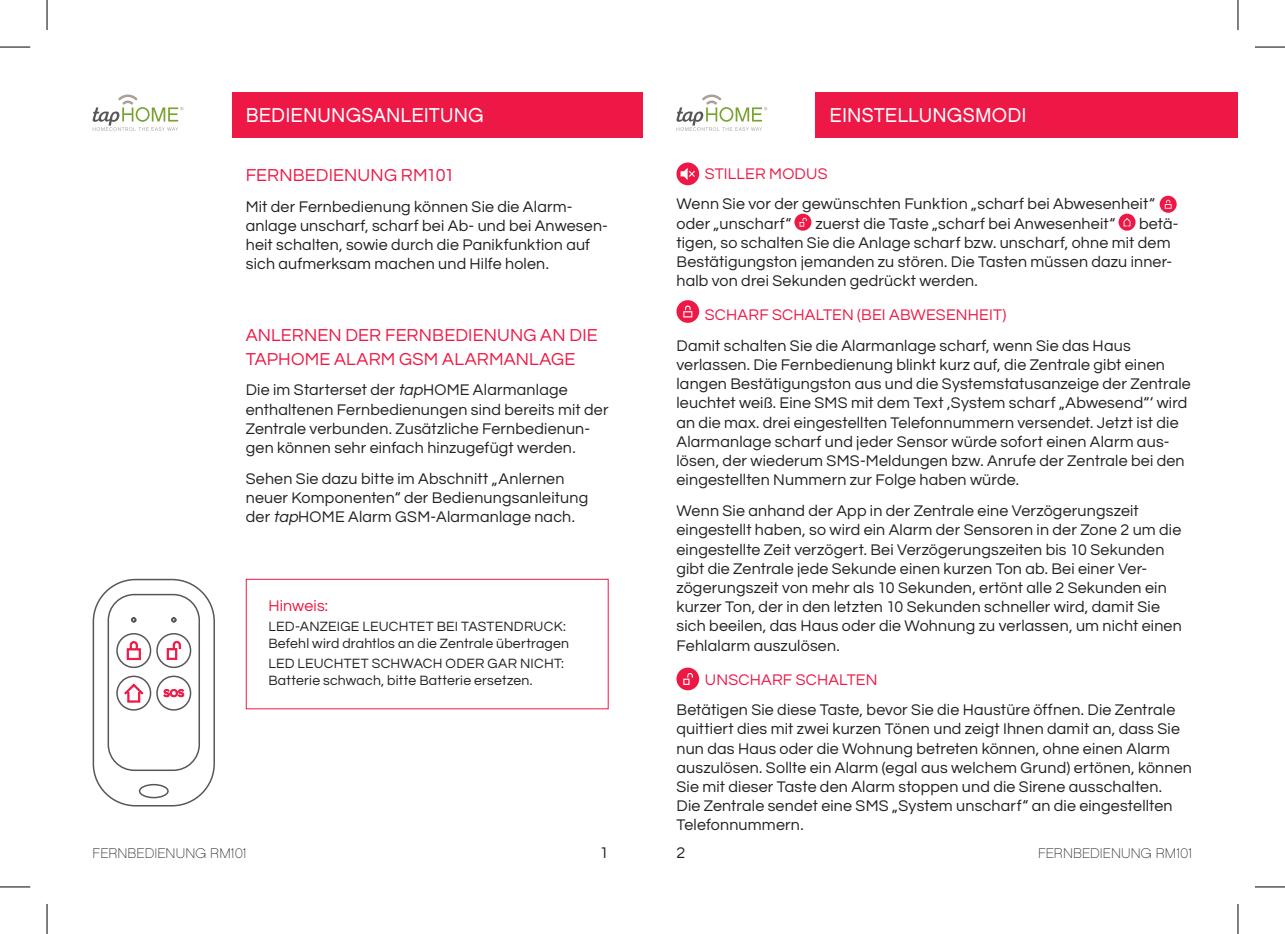
<style>
.page{position:relative;width:1285px;height:934px;background:#fff}
.page>*{position:absolute;margin:0;border:0;box-sizing:border-box;transform-origin:0 0}
.t1{font:20px "Chalet London Nineteen Eighty";letter-spacing:.01em;color:#fff}
.t2{font:18px/24px "Questrial";letter-spacing:.01em;color:#ed1845}
.t3{font:16px/19.2px "Questrial";letter-spacing:.015em;color:#231f20}
.t4{font:16px "Questrial";letter-spacing:.015em;color:#ed1845}
.t5{font:14px/16.8px "Questrial";letter-spacing:.015em;color:#231f20}
.t6{font:14px "Chalet Paris Nineteen Eighty";letter-spacing:.01em;color:#231f20}
.s1{font-style:italic}
</style>
<div class="page">
<svg style="left:92px;top:94px;width:91px;height:37px"></svg>
<div style="left:231px;top:92px;width:411px;height:46px;background:#ed1845"></div>
<svg style="left:92px;top:578px;width:123px;height:228px"></svg>
<div style="left:116px;top:632px;width:35px;height:35px;border:2px solid #565858;border-radius:50%"></div>
<div style="left:156px;top:632px;width:35px;height:35px;border:2px solid #565858;border-radius:50%"></div>
<div style="left:116px;top:675px;width:35px;height:35px;border:2px solid #565858;border-radius:50%"></div>
<div style="left:156px;top:675px;width:35px;height:35px;border:2px solid #565858;border-radius:50%"></div>
<div style="left:246px;top:578px;width:363px;height:131px;border:1px solid #ed1845"></div>
<svg style="left:676px;top:94px;width:91px;height:37px"></svg>
<div style="left:676px;top:667px;width:23px;height:23px;background:#ed1845;border-radius:50%"></div>
<svg style="left:683px;top:673px;width:10px;height:11px"></svg>
<svg style="left:676px;top:162px;width:23px;height:23px"></svg>
<svg style="left:680px;top:166px;width:16px;height:15px"></svg>
<div style="left:676px;top:300px;width:23px;height:23px;background:#ed1845;border-radius:50%"></div>
<svg style="left:683px;top:305px;width:9px;height:12px"></svg>
<svg style="left:794px;top:213px;width:17px;height:17px"></svg>
<svg style="left:799px;top:217px;width:8px;height:9px"></svg>
<svg style="left:1118px;top:213px;width:17px;height:17px"></svg>
<svg style="left:1123px;top:218px;width:7px;height:8px"></svg>
<svg style="left:1159px;top:196px;width:17px;height:17px"></svg>
<svg style="left:1164px;top:200px;width:7px;height:9px"></svg>
<div style="left:815px;top:92px;width:423px;height:46px;background:#ed1845"></div>
<hr style="left:0;top:47px;width:30px;height:1px;background:#000">
<hr style="left:1255px;top:47px;width:30px;height:1px;background:#000">
<hr style="left:0;top:886px;width:30px;height:1px;background:#000">
<hr style="left:1255px;top:886px;width:30px;height:1px;background:#000">
<hr style="left:47px;top:0;width:1px;height:30px;background:#000">
<hr style="left:47px;top:903px;width:1px;height:30px;background:#000">
<hr style="left:1237px;top:0;width:1px;height:30px;background:#000">
<hr style="left:1237px;top:903px;width:1px;height:30px;background:#000">
<p class="t1" style="left:246px;top:102px;width:240px">BEDIENUNGSANLEITUNG</p>
<p class="t2" style="left:246px;top:163px;width:210px">FERNBEDIENUNG RM101</p>
<p class="t3" style="left:246px;top:197px;width:364px">Mit der Fernbedienung können Sie die Alarm&shy;anlage unscharf, scharf bei Ab- und bei Anwesen&shy;heit schalten, sowie durch die Panikfunktion auf sich aufmerksam machen und Hilfe holen.</p>
<p class="t2" style="left:246px;top:323px;width:353px">ANLERNEN DER FERNBEDIENUNG AN DIE<br>TAPHOME ALARM GSM ALARMANLAGE</p>
<p class="t3" style="left:246px;top:381px;width:364px">Die im Starterset der <span class="s1">tap</span>HOME Alarmanlage enthaltenen Fernbedienungen sind bereits mit der Zentrale verbunden. Zusätzliche Fernbedienun&shy;gen können sehr einfach hinzugefügt werden.</p>
<p class="t3" style="left:246px;top:469px;width:344px">Sehen Sie dazu bitte im Abschnitt „Anlernen neuer Komponenten“ der Bedienungsanleitung der <span class="s1">tap</span>HOME Alarm GSM-Alarmanlage nach.</p>
<p class="t4" style="left:268px;top:597px;width:61px">Hinweis:</p>
<p class="t5" style="left:268px;top:618px;width:302px">LED-ANZEIGE LEUCHTET BEI TASTENDRUCK:<br>Befehl wird drahtlos an die Zentrale übertragen</p>
<p class="t5" style="left:268px;top:654px;width:297px">LED LEUCHTET SCHWACH ODER GAR NICHT:<br>Batterie schwach, bitte Batterie ersetzen.</p>
<p class="t6" style="left:93px;top:844px;width:156px">FERNBEDIENUNG RM101</p>
<p class="t3" style="left:600px;top:842px;width:10px">1</p>
<p class="t1" style="left:829px;top:103px;width:198px">EINSTELLUNGSMODI</p>
<p class="t4" style="left:705px;top:165px;width:124px">STILLER MODUS</p>
<p class="t3" style="left:676px;top:195px;width:480px">Wenn Sie vor der gewünschten Funktion „scharf bei Abwesenheit“ oder „unscharf“</p>
<p class="t3" style="left:815px;top:214px;width:301px">zuerst die Taste „scharf bei Anwesenheit“</p>
<p class="t3" style="left:676px;top:214px;width:503px;text-indent:463px">betä&shy;tigen, so schalten Sie die Anlage scharf bzw. unscharf, ohne mit dem Bestätigungston jemanden zu stören. Die Tasten müssen dazu inner&shy;halb von drei Sekunden gedrückt werden.</p>
<p class="t4" style="left:705px;top:307px;width:303px">SCHARF SCHALTEN (BEI ABWESENHEIT)</p>
<p class="t3" style="left:676px;top:336px;width:516px">Damit schalten Sie die Alarmanlage scharf, wenn Sie das Haus verlassen. Die Fernbedienung blinkt kurz auf, die Zentrale gibt einen langen Bestätigungston aus und die Systemstatusanzeige der Zentrale leuchtet weiß. Eine SMS mit dem Text ‚System scharf „Abwesend“‘ wird an die max. drei eingestellten Telefonnummern versendet. Jetzt ist die Alarmanlage scharf und jeder Sensor würde sofort einen Alarm aus&shy;lösen, der wiederum SMS-Meldungen bzw. Anrufe der Zentrale bei den eingestellten Nummern zur Folge haben würde.</p>
<p class="t3" style="left:676px;top:501px;width:507px">Wenn Sie anhand der App in der Zentrale eine Verzögerungszeit eingestellt haben, so wird ein Alarm der Sensoren in der Zone 2 um die eingestellte Zeit verzögert. Bei Verzögerungszeiten bis 10 Sekunden gibt die Zentrale jede Sekunde einen kurzen Ton ab. Bei einer Ver&shy;zögerungszeit von mehr als 10 Sekunden, ertönt alle 2 Sekunden ein kurzer Ton, der in den letzten 10 Sekunden schneller wird, damit Sie sich beeilen, das Haus oder die Wohnung zu verlassen, um nicht einen Fehlalarm auszulösen.</p>
<p class="t4" style="left:705px;top:671px;width:174px">UNSCHARF SCHALTEN</p>
<p class="t3" style="left:676px;top:700px;width:517px">Betätigen Sie diese Taste, bevor Sie die Haustüre öffnen. Die Zentrale quittiert dies mit zwei kurzen Tönen und zeigt Ihnen damit an, dass Sie nun das Haus oder die Wohnung betreten können, ohne einen Alarm auszulösen. Sollte ein Alarm (egal aus welchem Grund) ertönen, können Sie mit dieser Taste den Alarm stoppen und die Sirene ausschalten.<br>Die Zentrale sendet eine SMS „System unscharf“ an die eingestellten Telefonnummern.</p>
<p class="t3" style="left:676px;top:842px;width:10px">2</p>
<p class="t6" style="left:1038px;top:844px;width:156px">FERNBEDIENUNG RM101</p>
</div>
